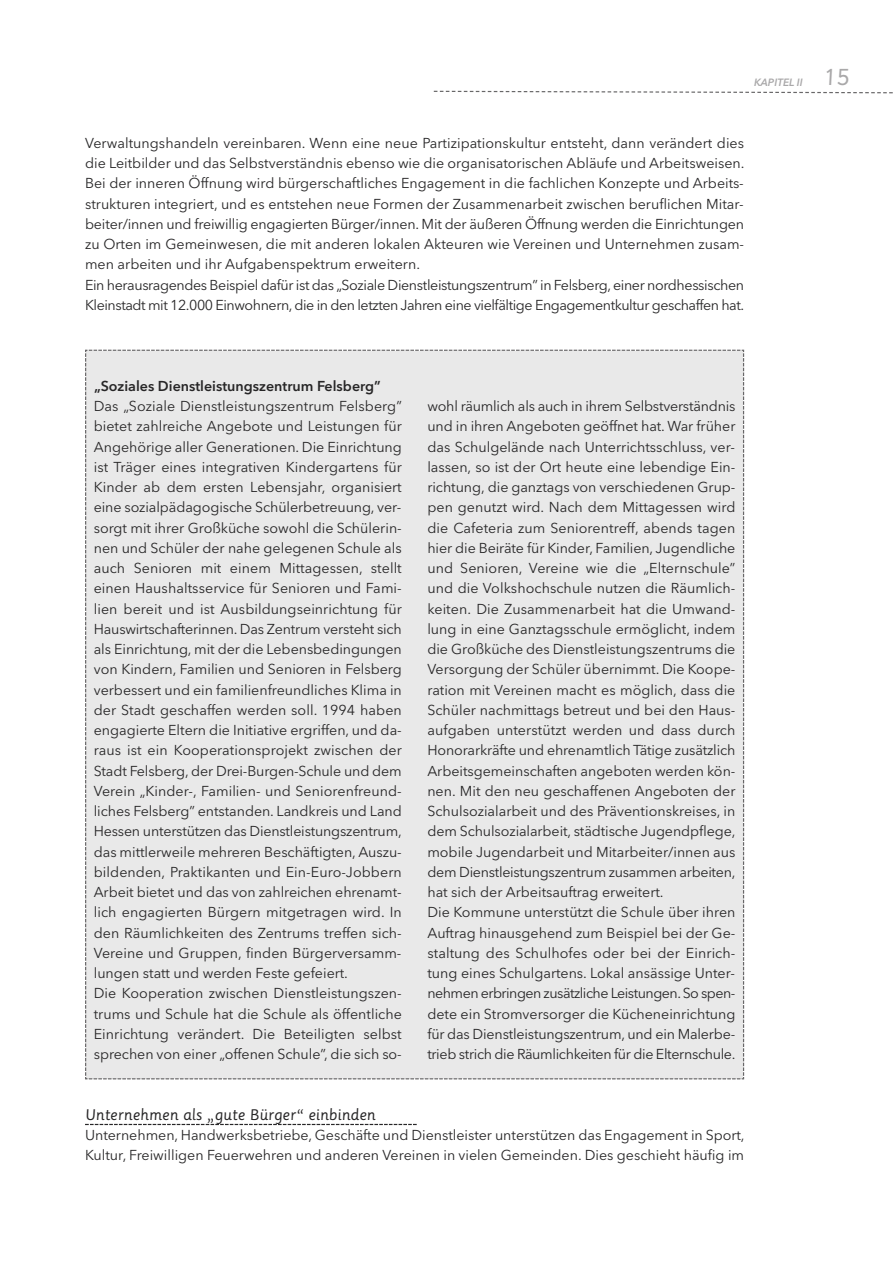
<style>
.page{position:relative;width:893px;height:1263px;background:#fff}
.page>*{position:absolute;margin:0;border:0;box-sizing:border-box;transform-origin:0 0}
.t1{font:15px "Sassoon Primary";color:#272627}
.t2{font:14.25px/20.2px "Avenir Next LT Pro";color:#272627}
.t3{font:600 14.25px "Avenir Next LT Pro";color:#272627}
.t4{font:italic 600 10.5px "Avenir Next LT Pro";color:#a9a8a9}
.s1{font-family:"Sassoon Primary";font-weight:400;font-style:normal;font-size:22.5px}
</style>
<div class="page">
<svg style="left:434px;top:90px;width:459px;height:4px"></svg>
<svg style="left:85px;top:1124px;width:332px;height:1px"></svg>
<svg style="left:85px;top:349px;width:660px;height:731px;background:#e0e0e0"></svg>
<p class="t4" style="left:754px;top:78px;width:97px">KAPITEL II <span class="s1">15</span></p>
<p class="t2" style="left:85px;top:134px;width:661px">Verwaltungshandeln vereinbaren. Wenn eine neue Partizipationskultur entsteht, dann verändert dies die Leitbilder und das Selbstverständnis ebenso wie die organisatorischen Abläufe und Arbeitsweisen.<br>Bei der inneren Öffnung wird bürgerschaftliches Engagement in die fachlichen Konzepte und Arbeits&shy;strukturen integriert, und es entstehen neue Formen der Zusammenarbeit zwischen beruflichen Mitar&shy;beiter/innen und freiwillig engagierten Bürger/innen. Mit der äußeren Öffnung werden die Einrichtungen zu Orten im Gemeinwesen, die mit anderen lokalen Akteuren wie Vereinen und Unternehmen zusam&shy;men arbeiten und ihr Aufgabenspektrum erweitern.<br>Ein herausragendes Beispiel dafür ist das „Soziale Dienstleistungszentrum” in Felsberg, einer nordhessischen Kleinstadt mit 12.000 Einwohnern, die in den letzten Jahren eine vielfältige Engagementkultur geschaffen hat.</p>
<p class="t3" style="left:94px;top:381px;width:288px">„Soziales Dienstleistungszentrum Felsberg”</p>
<p class="t2" style="left:94px;top:398px;width:310px">Das „Soziale Dienstleistungszentrum Felsberg” bietet zahlreiche Angebote und Leistungen für Angehörige aller Generationen. Die Einrichtung ist Träger eines integrativen Kindergartens für Kinder ab dem ersten Lebensjahr, organisiert eine sozialpädagogische Schülerbetreuung, ver&shy;sorgt mit ihrer Großküche sowohl die Schülerin&shy;nen und Schüler der nahe gelegenen Schule als auch Senioren mit einem Mittagessen, stellt einen Haushaltsservice für Senioren und Fami&shy;lien bereit und ist Ausbildungseinrichtung für Hauswirtschafterinnen. Das Zentrum versteht sich als Einrichtung, mit der die Lebensbedingungen von Kindern, Familien und Senioren in Felsberg verbessert und ein familienfreundliches Klima in der Stadt geschaffen werden soll. 1994 haben engagierte Eltern die Initiative ergriffen, und da&shy;raus ist ein Kooperationsprojekt zwischen der Stadt Felsberg, der Drei-Burgen-Schule und dem Verein „Kinder-, Familien- und Seniorenfreund&shy;liches Felsberg” entstanden. Landkreis und Land Hessen unterstützen das Dienstleistungszentrum, das mittlerweile mehreren Beschäftigten, Auszu&shy;bildenden, Praktikanten und Ein-Euro-Jobbern Arbeit bietet und das von zahlreichen ehrenamt&shy;lich engagierten Bürgern mitgetragen wird. In den Räumlichkeiten des Zentrums treffen sich-Vereine und Gruppen, finden Bürgerversamm&shy;lungen statt und werden Feste gefeiert.<br>Die Kooperation zwischen Dienstleistungszen&shy;trums und Schule hat die Schule als öffentliche Einrichtung verändert. Die Beteiligten selbst sprechen von einer „offenen Schule”, die sich so-</p>
<p class="t2" style="left:427px;top:398px;width:310px">wohl räumlich als auch in ihrem Selbstverständnis und in ihren Angeboten geöffnet hat. War früher das Schulgelände nach Unterrichtsschluss, ver&shy;lassen, so ist der Ort heute eine lebendige Ein&shy;richtung, die ganztags von verschiedenen Grup&shy;pen genutzt wird. Nach dem Mittagessen wird die Cafeteria zum Seniorentreff, abends tagen hier die Beiräte für Kinder, Familien, Jugendliche und Senioren, Vereine wie die „Elternschule” und die Volkshochschule nutzen die Räumlich&shy;keiten. Die Zusammenarbeit hat die Umwand&shy;lung in eine Ganztagsschule ermöglicht, indem die Großküche des Dienstleistungszentrums die Versorgung der Schüler übernimmt. Die Koope&shy;ration mit Vereinen macht es möglich, dass die Schüler nachmittags betreut und bei den Haus&shy;aufgaben unterstützt werden und dass durch Honorarkräfte und ehrenamtlich Tätige zusätzlich Arbeitsgemeinschaften angeboten werden kön&shy;nen. Mit den neu geschaffenen Angeboten der Schulsozialarbeit und des Präventionskreises, in dem Schulsozialarbeit, städtische Jugendpflege, mobile Jugendarbeit und Mitarbeiter/innen aus dem Dienstleistungszentrum zusammen arbeiten, hat sich der Arbeitsauftrag erweitert.<br>Die Kommune unterstützt die Schule über ihren Auftrag hinausgehend zum Beispiel bei der Ge&shy;staltung des Schulhofes oder bei der Einrich&shy;tung eines Schulgartens. Lokal ansässige Unter&shy;nehmen erbringen zusätzliche Leistungen.So spen&shy;dete ein Stromversorger die Kücheneinrichtung für das Dienstleistungszentrum, und ein Malerbe&shy;trieb strich die Räumlichkeiten für die Elternschule.</p>
<p class="t1" style="left:85px;top:1108px;width:292px">Unternehmen als „gute Bürger“ einbinden</p>
<p class="t2" style="left:85px;top:1127px;width:661px">Unternehmen, Handwerksbetriebe, Geschäfte und Dienstleister unterstützen das Engagement in Sport,<br>Kultur, Freiwilligen Feuerwehren und anderen Vereinen in vielen Gemeinden. Dies geschieht häufig im</p>
</div>
